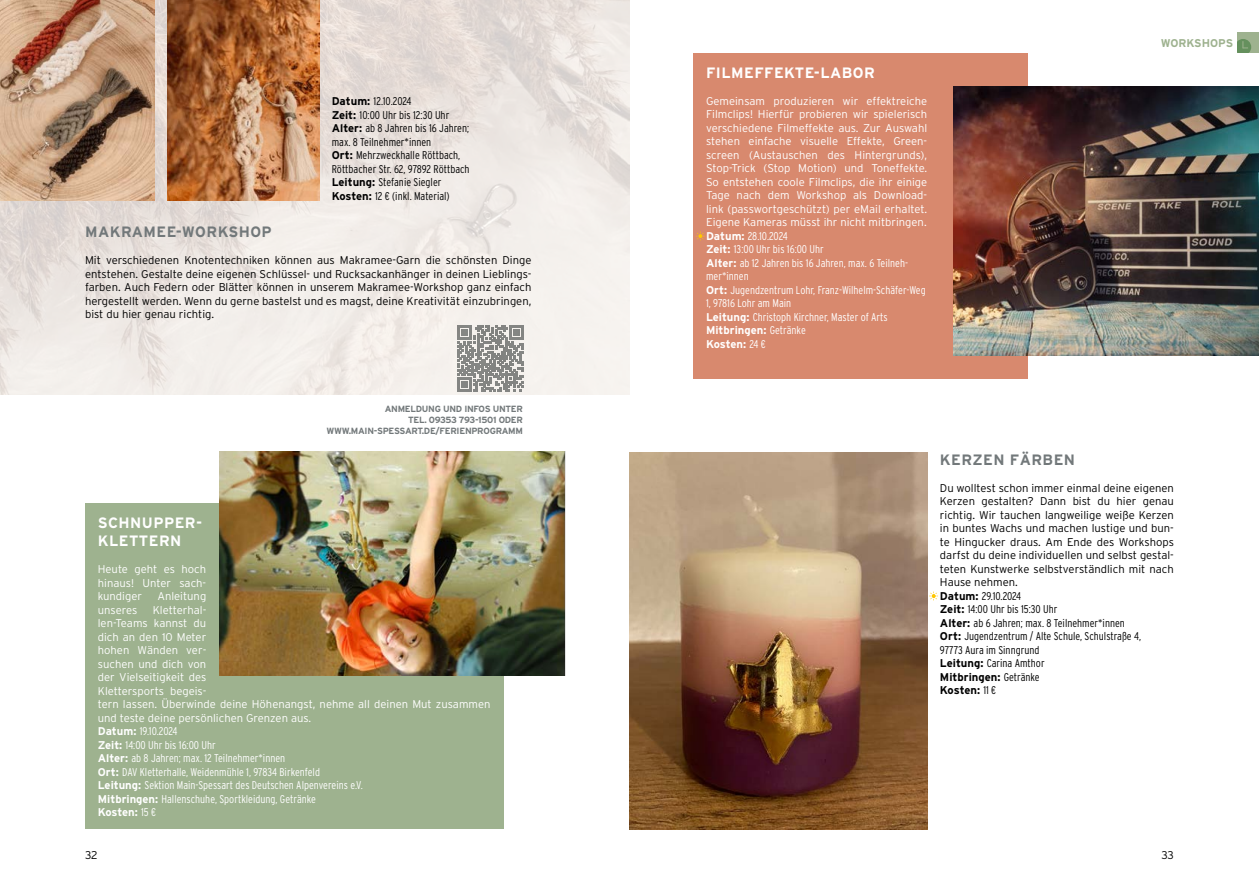
<style>
.page{position:relative;width:1259px;height:893px;background:#fff}
.page>*{position:absolute;margin:0;border:0;box-sizing:border-box;transform-origin:0 0}
.t1{font:700 15px/18px "Interstate";letter-spacing:.03em;color:#fff}
.t2{font:700 15px "Interstate";letter-spacing:.03em;color:#72787a}
.t3{font:300 11.25px/13.5px "Interstate";color:#fff;text-align:justify}
.t4{font:300 11.25px/13.5px "Interstate";color:#000;text-align:justify}
.t5{font:300 11.25px/13.5px "Interstate Condensed";color:#fff}
.t6{font:300 11.25px/13.5px "Interstate Condensed";color:#000}
.t7{font:700 11.25px/13.5px "Interstate";color:#fff}
.t8{font:700 11.25px/13.5px "Interstate";color:#000}
.t9{font:700 11.25px "Interstate";color:#9eb28f}
.t10{font:700 9px/10.8px "Interstate";letter-spacing:-.03em;color:#72787a;text-align:right}
.s1{font-family:"Interstate";font-weight:700}
.s2{font-family:"Interstate Condensed";font-weight:300}
</style>
<div class="page">
<div style="left:693px;top:53px;width:335px;height:325px;background:#d8896e"></div>
<img style="left:0;top:0;width:629px;height:395px">
<img style="left:167px;top:0;width:152px;height:200px">
<img style="left:0;top:0;width:154px;height:200px">
<div style="left:85px;top:504px;width:418px;height:325px;background:#9eb28f"></div>
<img style="left:219px;top:452px;width:347px;height:223px">
<img style="left:953px;top:86px;width:306px;height:269px">
<img style="left:629px;top:453px;width:298px;height:376px">
<svg style="left:696px;top:232px;width:9px;height:9px"></svg>
<svg style="left:929px;top:591px;width:9px;height:9px"></svg>
<svg style="left:1237px;top:32px;width:22px;height:21px"></svg>
<p class="t6" style="left:332px;top:95px;width:139px"><span class="s1">Datum:</span> 12.10.2024<br><span class="s1">Zeit:</span> 10:00 Uhr bis 12:30 Uhr<br><span class="s1">Alter:</span> ab 8 Jahren bis 16 Jahren; max. 8 Teilnehmer*innen<br><span class="s1">Ort:</span> Mehrzweckhalle Röttbach,<br>Röttbacher Str. 62, 97892 Röttbach<br><span class="s1">Leitung:</span> Stefanie Siegler<br><span class="s1">Kosten:</span> 12 € (inkl. Material)</p>
<h1 class="t2" style="left:85px;top:224px;width:188px">MAKRAMEE-WORKSHOP</h1>
<p class="t4" style="left:85px;top:253px;width:448px">Mit verschiedenen Knotentechniken können aus Makramee-Garn die schönsten Dinge entstehen. Gestalte deine eigenen Schlüssel- und Rucksackanhänger in deinen Lieblings&shy;farben. Auch Federn oder Blätter können in unserem Makramee-Workshop ganz einfach hergestellt werden. Wenn du gerne bastelst und es magst, deine Kreativität einzubringen, bist du hier genau richtig.</p>
<h1 class="t1" style="left:98px;top:514px;width:106px">SCHNUPPER-<br>KLETTERN</h1>
<p class="t3" style="left:98px;top:563px;width:110px">Heute geht es hoch hinaus! Unter sach&shy;kundiger</p>
<p class="t3" style="left:157px;top:590px;width:50px">Anleitung</p>
<p class="t10" style="left:326px;top:403px;width:198px">ANMELDUNG UND INFOS UNTER<br>TEL. 09353 793-1501 ODER<br>WWW.MAIN-SPESSART.DE/FERIENPROGRAMM</p>
<p class="t3" style="left:98px;top:603px;width:394px;text-align:left;text-indent:55px">Kletterhal-<br>len-Teams kannst du<br>dich an den 10 Meter<br>hohen Wänden ver-<br>suchen und dich von<br>der Vielseitigkeit des<br>Klettersports begeis-<br>tern lassen. Überwinde deine Höhenangst, nehme all deinen Mut zusammen und teste deine persönlichen Grenzen aus.</p>
<p class="t5" style="left:98px;top:725px;width:266px"><span class="s1">Datum:</span> 19.10.2024<br><span class="s1">Zeit:</span> 14:00 Uhr bis 16:00 Uhr<br><span class="s1">Alter:</span> ab 8 Jahren; max. 12 Teilnehmer*innen<br><span class="s1">Ort:</span> DAV Kletterhalle, Weidenmühle 1, 97834 Birkenfeld <span class="s1">Leitung:</span> Sektion Main-Spessart des Deutschen Alpenvereins e.V.<br><span class="s1">Mitbringen:</span> Hallenschuhe, Sportkleidung, Getränke</p>
<p class="t7" style="left:98px;top:806px;width:60px">Kosten: <span class="s2">15 €</span></p>
<p class="t3" style="left:98px;top:603px;width:41px">unseres</p>
<h1 class="t1" style="left:706px;top:63px;width:170px">FILMEFFEKTE-LABOR</h1>
<p class="t3" style="left:706px;top:94px;width:223px">Gemeinsam produzieren wir effektreiche Filmclips! Hierfür probieren wir spielerisch verschiedene Filmeffekte aus. Zur Auswahl stehen einfache visuelle Effekte, Green&shy;screen (Austauschen des Hintergrunds), Stop-Trick (Stop Motion) und Toneffekte.<br>So entstehen coole Filmclips, die ihr einige Tage nach dem Workshop als Download&shy;link (passwortgeschützt) per eMail erhaltet.<br>Eigene Kameras müsst ihr nicht mitbringen.</p>
<p class="t5" style="left:706px;top:229px;width:221px"><span class="s1">Datum:</span> 28.10.2024<br><span class="s1">Zeit:</span> 13:00 Uhr bis 16:00 Uhr<br><span class="s1">Alter:</span> ab 12 Jahren bis 16 Jahren, max. 6 Teilneh&shy;mer*innen<br><span class="s1">Ort:</span> Jugendzentrum Lohr, Franz-Wilhelm-Schäfer-Weg<br>1, 97816 Lohr am Main<br><span class="s1">Leitung:</span> Christoph Kirchner, Master of Arts</p>
<p class="t7" style="left:706px;top:323px;width:101px">Mitbringen: <span class="s2">Getränke<br></span>Kosten: <span class="s2">24 €</span></p>
<p class="t9" style="left:1160px;top:37px;width:74px">WORKSHOPS</p>
<h1 class="t2" style="left:940px;top:451px;width:137px">KERZEN FÄRBEN</h1>
<p class="t4" style="left:940px;top:481px;width:235px">Du wolltest schon immer einmal deine eigenen Kerzen gestalten? Dann bist du hier genau richtig. Wir tauchen langweilige weiße Kerzen in buntes Wachs und machen lustige und bun&shy;te Hingucker draus. Am Ende des Workshops darfst du deine individuellen und selbst gestal&shy;teten Kunstwerke selbstverständlich mit nach Hause nehmen.</p>
<p class="t6" style="left:940px;top:589px;width:203px"><span class="s1">Datum:</span> 29.10.2024<br><span class="s1">Zeit:</span> 14:00 Uhr bis 15:30 Uhr<br><span class="s1">Alter:</span> ab 6 Jahren; max. 8 Teilnehmer*innen<br><span class="s1">Ort:</span> Jugendzentrum / Alte Schule, Schulstraße 4,<br>97773 Aura im Sinngrund<br><span class="s1">Leitung:</span> Carina Amthor</p>
<p class="t8" style="left:940px;top:670px;width:101px">Mitbringen: <span class="s2">Getränke<br></span>Kosten: <span class="s2">11 €</span></p>
<p class="t4" style="left:85px;top:849px;width:14px">32</p>
<p class="t4" style="left:1161px;top:849px;width:14px">33</p>
</div>
